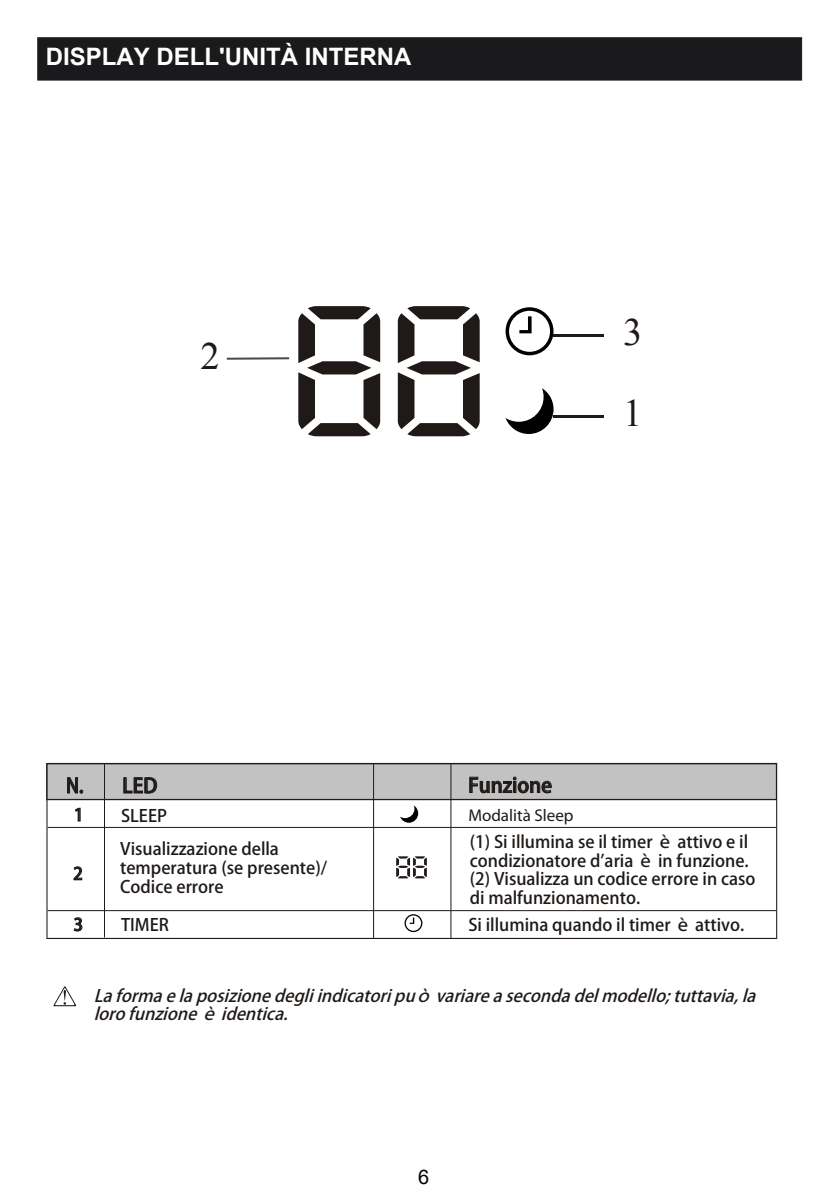
<style>
.page{position:relative;width:840px;height:1193px;background:#fff}
.page>*{position:absolute;margin:0;border:0;box-sizing:border-box;transform-origin:0 0}
.t1{font:38.6px/81.4px "Times New Roman";color:#1f1a17}
.t2{font:700 24px "Arial";color:#fff}
.t3{font:20px "Adobe Heiti Std";color:#1f1a17}
.t4{font:20px "Adobe Heiti Std";color:#1f1a17;scale:.91 1}
.t5{font:20px "Arial";color:#000}
.t6{font:17px/18.8px "Adobe Heiti Std";color:#1f1a17}
.t7{font:italic 17px/18.8px "Adobe Heiti Std";color:#1f1a17}
.t8{font:17px "Myriad Pro";color:#1f1a17}
</style>
<div class="page">
<div style="left:38px;top:38px;width:764px;height:42px;background:#1a1a1c"></div>
<svg style="left:53px;top:986px;width:23px;height:19px"></svg>
<svg style="left:298px;top:306px;width:82px;height:130px"></svg>
<svg style="left:398px;top:306px;width:82px;height:130px"></svg>
<hr style="left:227px;top:357px;width:62px;height:2px;background:#4f4a4a">
<svg style="left:46px;top:762px;width:731px;height:176px"></svg>
<svg style="left:506px;top:307px;width:48px;height:48px"></svg>
<svg style="left:506px;top:388px;width:48px;height:46px"></svg>
<hr style="left:554px;top:334px;width:50px;height:2px;background:#1f1a17">
<hr style="left:554px;top:415px;width:50px;height:3px;background:#1f1a17">
<h2 class="t2" style="left:46px;top:39px;width:367px">DISPLAY DELL'UNITÀ INTERNA</h2>
<h1 class="t1" style="left:201px;top:313px;width:21px">2</h1>
<h1 class="t1" style="left:623px;top:290px;width:21px">3<br>1</h1>
<p class="t4" style="left:66px;top:773px;width:102px">N. LED</p>
<p class="t3" style="left:468px;top:773px;width:85px">Funzione</p>
<p class="t6" style="left:74px;top:805px;width:11px">1</p>
<p class="t6" style="left:121px;top:806px;width:48px">SLEEP</p>
<p class="t8" style="left:468px;top:806px;width:107px">Modalità Sleep</p>
<p class="t6" style="left:73px;top:864px;width:11px">2</p>
<p class="t6" style="left:74px;top:915px;width:11px">3</p>
<p class="t6" style="left:120px;top:840px;width:209px">Visualizzazione della temperatura (se presente)/<br>Codice errore</p>
<p class="t6" style="left:470px;top:832px;width:287px">(1) Si illumina se il timer è attivo e il condizionatore d'aria è in funzione. (2) Visualizza un codice errore in caso di malfunzionamento.</p>
<p class="t6" style="left:121px;top:915px;width:49px">TIMER</p>
<p class="t6" style="left:468px;top:916px;width:278px">Si illumina quando il timer è attivo.</p>
<p class="t7" style="left:94px;top:986px;width:669px">Laformaelaposizionedegliindicatoripuò variareasecondadelmodello;tuttavia,la lorofunzioneè identica.</p>
<p class="t5" style="left:418px;top:1162px;width:13px">6</p>
</div>
